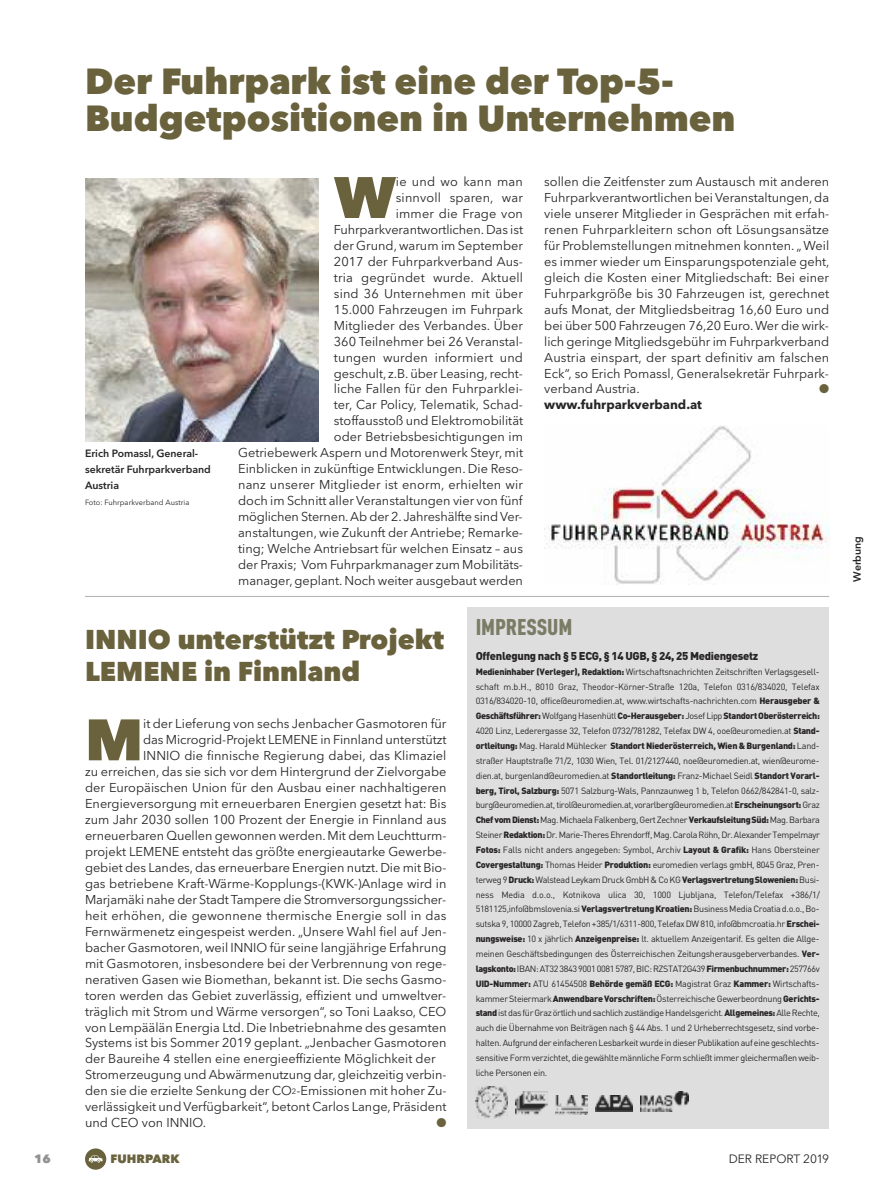
<style>
.page{position:relative;width:893px;height:1191px;background:#fff}
.page>*{position:absolute;margin:0;border:0;box-sizing:border-box;transform-origin:0 0}
.t1{font:800 57.75px "Avenir Next";color:#69623d}
.t2{font:800 36px/37.5px "Avenir Next";color:#69623d}
.t3{font:800 27px/32px "Avenir Next";color:#69623d}
.t4{font:900 22.5px "DIN Cond";letter-spacing:-.005em;color:#7a7c66}
.t5{font:12.75px/15.9px "Avenir Next";color:#272526;text-align:right}
.t6{font:700 12.75px "Avenir Next";color:#272526}
.t7{font:12.75px "Zapf Dingbats ITC";color:#69623d}
.t8{font:12px "Avenir Next";color:#272526}
.t9{font:800 12px "Avenir Next";color:#69623d}
.t10{font:800 12px "Avenir Next";color:#939293}
.t11{font:900 11.25px "DIN";letter-spacing:-.03em;color:#272526}
.t12{font:600 10.5px/15.9px "Avenir Next";color:#272526}
.t13{font:9px/14.9px "DIN";letter-spacing:-.03em;color:#272526;text-align:justify}
.t14{font:7.5px "Avenir Next";color:#272526}
.s1{font-size:7.65px}
.s2{font-weight:900}
</style>
<div class="page">
<div style="left:85px;top:1148px;width:21px;height:21px;background:#69623d;border-radius:50%"></div>
<svg style="left:89px;top:1155px;width:14px;height:7px"></svg>
<img style="left:544px;top:426px;width:285px;height:158px">
<img style="left:85px;top:178px;width:234px;height:263px">
<div style="left:468px;top:607px;width:361px;height:521px;background:#dfdede"></div>
<img style="left:595px;top:1096px;width:37px;height:15px">
<img style="left:640px;top:1091px;width:48px;height:20px">
<img style="left:555px;top:1096px;width:32px;height:18px">
<img style="left:476px;top:1086px;width:31px;height:32px">
<img style="left:516px;top:1091px;width:31px;height:23px">
<hr style="left:85px;top:596px;width:744px;height:1px;background:#b3b3b3">
<h2 class="t2" style="left:85px;top:62px;width:652px">Der Fuhrpark ist eine der Top-5-<br>Budgetpositionen in Unternehmen</h2>
<p class="t12" style="left:85px;top:445px;width:127px">Erich Pomassl, General&shy;sekretär Fuhrparkverband<br>Austria</p>
<p class="t14" style="left:85px;top:496px;width:106px">Foto: Fuhrparkverband austria</p>
<p class="t5" style="left:238px;top:173px;width:286px">ie und wo kann man<br>sinnvoll sparen, war<br>immer die Frage von<br>Fuhrparkverantwortlichen. das ist<br>der Grund, warum im September<br>2017 der Fuhrparkverband aus-<br>tria gegründet wurde. aktuell<br>sind 36 Unternehmen mit über<br>15.000 Fahrzeugen im Fuhrpark<br>Mitglieder des Verbandes. Über<br>360 teilnehmer bei 26 Veranstal-<br>tungen wurden informiert und<br>geschult, z.B. über leasing, recht-<br>liche Fallen für den Fuhrparklei-<br>ter, Car Policy, telematik, Schad-<br>stoffausstoß und elektromobilität<br>oder Betriebsbesichtigungen im<br>Getriebewerk aspern und Motorenwerk Steyr, mit einblicken in zukünftige entwicklungen. die reso&shy;nanz unserer Mitglieder ist enorm, erhielten wir doch im Schnitt aller Veranstaltungen vier von fünf möglichen Sternen.ab der 2. Jahreshälfte sind Ver&shy;anstaltungen, wie Zukunft der antriebe; remarke&shy;ting; Welche antriebsart für welchen einsatz – aus der Praxis; Vom Fuhrparkmanager zum Mobilitäts&shy;manager, geplant. Noch weiter ausgebaut werden</p>
<p class="t5" style="left:544px;top:173px;width:287px;text-align:justify">sollen die Zeitfenster zum austausch mit anderen Fuhrparkverantwortlichen bei Veranstaltungen, da viele unserer Mitglieder in Gesprächen mit erfah&shy;renen Fuhrparkleitern schon oft lösungsansätze für Problemstellungen mitnehmen konnten. „ Weil es immer wieder um einsparungspotenziale geht, gleich die Kosten einer Mitgliedschaft: Bei einer Fuhrparkgröße bis 30 Fahrzeugen ist, gerechnet aufs Monat, der Mitgliedsbeitrag 16,60 euro und bei über 500 Fahrzeugen 76,20 euro.Wer die wirk&shy;lich geringe Mitgliedsgebühr im Fuhrparkverband austria einspart, der spart definitiv am falschen eck“, so erich Pomassl, Generalsekretär Fuhrpark&shy;verband austria.</p>
<h1 class="t1" style="left:334px;top:162px;width:64px">W</h1>
<p class="t7" style="left:819px;top:381px;width:12px">●</p>
<p class="t6" style="left:544px;top:394px;width:159px">www.fuhrparkverband.at</p>
<h3 class="t3" style="left:85px;top:623px;width:361px">INNIO unterstützt Projekt<br>LEMENE in Finnland</h3>
<h1 class="t1" style="left:85px;top:704px;width:60px">M</h1>
<p class="t5" style="left:143px;top:715px;width:305px">it der lieferung von sechs Jenbacher Gasmotoren für</p>
<p class="t5" style="left:143px;top:731px;width:305px">das Microgrid-Projekt leMeNe in Finnland unterstützt</p>
<p class="t5" style="left:143px;top:747px;width:305px">iNNio die finnische regierung dabei, das Klimaziel</p>
<p class="t5" style="left:85px;top:763px;width:363px">zu erreichen, das sie sich vor dem Hintergrund der Zielvorgabe</p>
<p class="t5" style="left:85px;top:779px;width:363px">der europäischen Union für den ausbau einer nachhaltigeren</p>
<p class="t5" style="left:85px;top:795px;width:363px">energieversorgung mit erneuerbaren energien gesetzt hat: Bis</p>
<p class="t5" style="left:85px;top:811px;width:363px">zum Jahr 2030 sollen 100 Prozent der energie in Finnland aus</p>
<p class="t5" style="left:85px;top:827px;width:363px">erneuerbaren Quellen gewonnen werden. Mit dem leuchtturm-</p>
<p class="t5" style="left:85px;top:843px;width:363px">projekt leMeNe entsteht das größte energieautarke Gewerbe-</p>
<p class="t5" style="left:85px;top:859px;width:363px">gebiet des landes, das erneuerbare energien nutzt. die mit Bio-</p>
<p class="t5" style="left:85px;top:875px;width:363px">gas betriebene Kraft-Wärme-Kopplungs-(KWK-)anlage wird in</p>
<p class="t5" style="left:85px;top:891px;width:363px">Marjamäki nahe der Stadt tampere die Stromversorgungssicher-</p>
<p class="t5" style="left:85px;top:907px;width:363px">heit erhöhen, die gewonnene thermische energie soll in das</p>
<p class="t5" style="left:85px;top:923px;width:363px">Fernwärmenetz eingespeist werden. „Unsere Wahl fiel auf Jen-</p>
<p class="t5" style="left:85px;top:938px;width:363px">bacher Gasmotoren, weil iNNio für seine langjährige erfahrung</p>
<p class="t5" style="left:85px;top:954px;width:363px">mit Gasmotoren, insbesondere bei der Verbrennung von rege-</p>
<p class="t5" style="left:85px;top:970px;width:363px">nerativen Gasen wie Biomethan, bekannt ist. die sechs Gasmo-</p>
<p class="t5" style="left:85px;top:986px;width:363px">toren werden das Gebiet zuverlässig, effizient und umweltver-</p>
<p class="t5" style="left:85px;top:1002px;width:363px">träglich mit Strom und Wärme versorgen“, so toni laakso, Ceo</p>
<p class="t5" style="left:85px;top:1018px;width:363px">von lempäälän energia ltd. die inbetriebnahme des gesamten</p>
<p class="t5" style="left:85px;top:1034px;width:363px">Systems ist bis Sommer 2019 geplant. „Jenbacher Gasmotoren</p>
<p class="t5" style="left:85px;top:1050px;width:352px">der Baureihe 4 stellen eine energieeffiziente Möglichkeit der</p>
<p class="t5" style="left:85px;top:1066px;width:363px">Stromerzeugung und abwärmenutzung dar, gleichzeitig verbin-</p>
<p class="t5" style="left:85px;top:1082px;width:363px">den sie die erzielte Senkung der Co<span class="s1">2</span>-emissionen mit hoher Zu-</p>
<p class="t5" style="left:85px;top:1098px;width:363px">verlässigkeit und Verfügbarkeit“, betont Carlos lange, Präsident</p>
<p class="t5" style="left:85px;top:1114px;width:123px">und Ceo von iNNio.</p>
<p class="t7" style="left:436px;top:1115px;width:12px">●</p>
<h3 class="t4" style="left:476px;top:619px;width:98px">IMPRESSUM</h3>
<p class="t11" style="left:476px;top:648px;width:284px">Offenlegung nach § 5 ECG, § 14 UGB, § 24, 25 Mediengesetz</p>
<p class="t13" style="left:476px;top:664px;width:346px"><span class="s2">Medieninhaber (Verleger), Redaktion:</span> Wirtschaftsnachrichten Zeitschriften Verlagsgesell&shy;schaft m.b.H., 8010 Graz, Theodor-Körner-Straße 120a, Telefon 0316/834020, Telefax 0316/834020-10, office@euromedien.at, www.wirtschafts-nachrichten.com <span class="s2">Herausgeber &amp; Geschäftsführer:</span>Wolfgang Hasenhütl <span class="s2">Co-Herausgeber:</span> Josef Lipp <span class="s2">StandortOberösterreich:<br></span>4020 Linz, Lederergasse 32, Telefon 0732/781282, Telefax DW 4, ooe@euromedien.at <span class="s2">Stand&shy;ortleitung:</span> Mag. Harald Mühlecker <span class="s2">Standort Niederösterreich, Wien &amp; Burgenland:</span> Land&shy;straßer Hauptstraße 71/2, 1030 Wien, Tel. 01/2127440, noe@euromedien.at, wien@eurome&shy;dien.at, burgenland@euromedien.at <span class="s2">Standortleitung:</span> Franz-Michael Seidl <span class="s2">Standort Vorarl&shy;berg, Tirol, Salzburg:</span> 5071 Salzburg-Wals, Pannzaunweg 1 b, Telefon 0662/842841-0, salz&shy;burg@euromedien.at, tirol@euromedien.at, vorarlberg@euromedien.at <span class="s2">Erscheinungsort:</span>Graz <span class="s2">ChefvomDienst:</span>Mag. Michaela Falkenberg, Gert Zechner <span class="s2">VerkaufsleitungSüd:</span>Mag. Barbara Steiner <span class="s2">Redaktion:</span>Dr. Marie-Theres Ehrendorff, Mag. Carola Röhn, Dr. Alexander Tempelmayr <span class="s2">Fotos:</span> Falls nicht anders angegeben: Symbol, Archiv <span class="s2">Layout &amp; Grafik:</span> Hans Obersteiner <span class="s2">Covergestaltung:</span> Thomas Heider <span class="s2">Produktion:</span> euromedien verlags gmbH, 8045 Graz, Pren&shy;terweg 9 <span class="s2">Druck:</span>Walstead Leykam Druck GmbH &amp; Co KG <span class="s2">VerlagsvertretungSlowenien:</span> Busi&shy;ness Media d.o.o., Kotnikova ulica 30, 1000 Ljubljana, Telefon/Telefax +386/1/ 5181125,info@bmslovenia.si <span class="s2">VerlagsvertretungKroatien:</span> Business Media Croatia d.o.o., Bo&shy;sutska 9, 10000 Zagreb, Telefon +385/1/6311-800, Telefax DW 810, info@bmcroatia.hr <span class="s2">Erschei&shy;nungsweise:</span> 10 x jährlich <span class="s2">Anzeigenpreise:</span> lt. aktuellem Anzeigentarif. Es gelten die Allge&shy;meinen Geschäftsbedingungen des Österreichischen Zeitungsherausgeberverbandes. <span class="s2">Ver&shy;lagskonto:</span>IBAN: AT32 3843 9001 0081 5787, BIC: RZSTAT2G439 <span class="s2">Firmenbuchnummer:</span> 257766v <span class="s2">UID-Nummer:</span> ATU 61454508 <span class="s2">Behörde gemäß ECG:</span> Magistrat Graz <span class="s2">Kammer:</span> Wirtschafts&shy;kammer Steiermark <span class="s2">AnwendbareVorschriften:</span>Österreichische Gewerbeordnung <span class="s2">Gerichts&shy;stand</span> ist das für Graz örtlich und sachlich zuständige Handelsgericht. <span class="s2">Allgemeines:</span>Alle Rechte, auch die Übernahme von Beiträgen nach § 44 Abs. 1 und 2 Urheberrechtsgesetz, sind vorbe&shy;halten. Aufgrund der einfacheren Lesbarkeit wurde in dieser Publikation auf eine geschlechts&shy;sensitive Form verzichtet, die gewählte männliche Form schließt immer gleichermaßen weib&shy;liche Personen ein.</p>
<p class="t10" style="left:34px;top:1151px;width:18px">16</p>
<p class="t9" style="left:111px;top:1151px;width:70px">FUHRPARK</p>
<p class="t8" style="left:729px;top:1149px;width:102px">der rePort 2019</p>
<p class="t12" style="left:849px;top:581px;width:47px;rotate:-90deg">Werbung</p>
</div>
